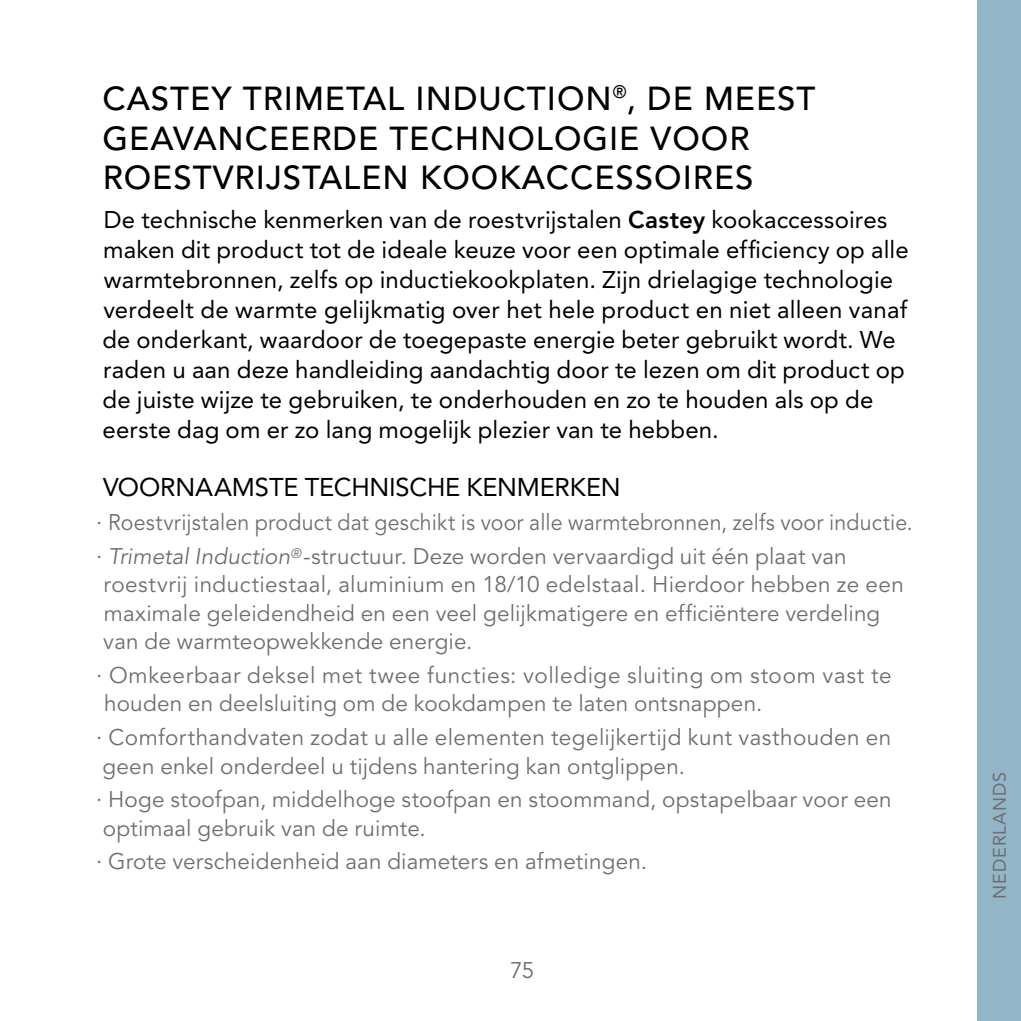
<style>
.page{position:relative;width:1021px;height:1021px;background:#fff}
.page>*{position:absolute;margin:0;border:0;box-sizing:border-box;transform-origin:0 0}
.t1{font:500 33px/39.6px "Avenir LT Std";letter-spacing:.03em;color:#000}
.t2{font:25.5px "Avenir LT Std";letter-spacing:-.01em;color:#000}
.t3{font:24px/30px "Avenir LT Std";letter-spacing:.005em;color:#000}
.t4{font:22.5px/28.5px "Avenir LT Std";letter-spacing:.01em;color:#6d6e71}
.t5{font:18px "Avenir LT Std";letter-spacing:.05em;color:#6d6e71}
.s1{font-weight:800}
.s2{font-style:italic}
</style>
<div class="page">
<div style="left:977px;top:0;width:43px;height:1020px;background:#92b6c7"></div>
<h1 class="t1" style="left:102px;top:80px;width:714px">CASTEY TRIMETAL INDUCTION<sup>®</sup>, DE MEEST<br>GEAVANCEERDE TECHNOLOGIE VOOR<br>ROESTVRIJSTALEN KOOKACCESSOIRES</h1>
<p class="t3" style="left:102px;top:205px;width:807px">De technische kenmerken van de roestvrijstalen <span class="s1">Castey</span> kookaccessoires maken dit product tot de ideale keuze voor een optimale efficiency op alle warmtebronnen, zelfs op inductiekookplaten. Zijn drielagige technologie verdeelt de warmte gelijkmatig over het hele product en niet alleen vanaf de onderkant, waardoor de toegepaste energie beter gebruikt wordt. We raden u aan deze handleiding aandachtig door te lezen om dit product op de juiste wijze te gebruiken, te onderhouden en zo te houden als op de eerste dag om er zo lang mogelijk plezier van te hebben.</p>
<p class="t2" style="left:103px;top:473px;width:519px">VOORNAAMSTE TECHNISCHE KENMERKEN</p>
<p class="t4" style="left:96px;top:506px;width:818px;line-height:33.6px">· Roestvrijstalen product dat geschikt is voor alle warmtebronnen, zelfs voor inductie. · <span class="s2">Trimetal Induction</span><sup>®</sup>-structuur. Deze worden vervaardigd uit één plaat van</p>
<p class="t4" style="left:103px;top:571px;width:802px">roestvrij inductiestaal, aluminium en 18/10 edelstaal. Hierdoor hebben ze een maximale geleidendheid en een veel gelijkmatigere en efficiëntere verdeling van de warmteopwekkende energie.</p>
<p class="t4" style="left:104px;top:661px;width:789px;text-indent:-8px">· Omkeerbaar deksel met twee functies: volledige sluiting om stoom vast te houden en deelsluiting om de kookdampen te laten ontsnappen.</p>
<p class="t4" style="left:96px;top:723px;width:796px">· Comforthandvaten zodat u alle elementen tegelijkertijd kunt vasthouden en geen enkel onderdeel u tijdens hantering kan ontglippen.</p>
<p class="t4" style="left:103px;top:785px;width:790px;text-indent:-7px">· Hoge stoofpan, middelhoge stoofpan en stoommand, opstapelbaar voor een optimaal gebruik van de ruimte.</p>
<p class="t4" style="left:96px;top:847px;width:552px">· Grote verscheidenheid aan diameters en afmetingen.</p>
<p class="t4" style="left:510px;top:957px;width:26px">75</p>
<p class="t5" style="left:989px;top:898px;width:128px;rotate:-90deg">NEDERLANDS</p>
</div>
